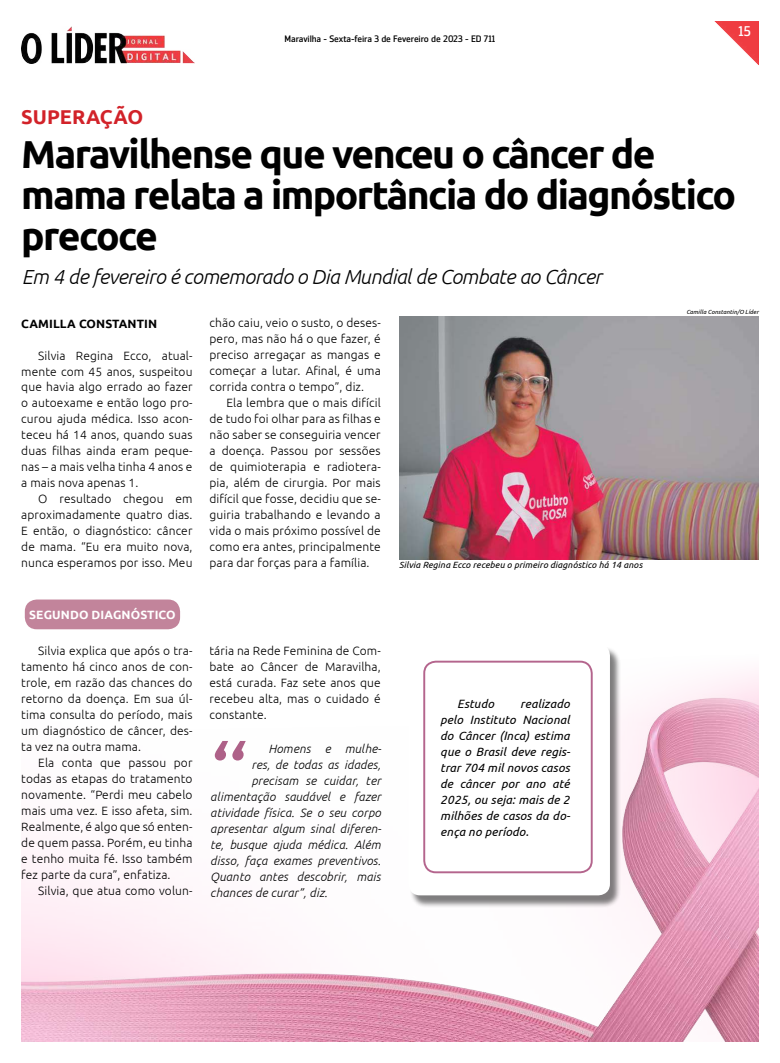
<style>
.page{position:relative;width:780px;height:1063px;background:#fff}
.page>*{position:absolute;margin:0;border:0;box-sizing:border-box;transform-origin:0 0}
.t1{font:italic 700 57.6px "Montserrat";color:#ae6188}
.t2{font:700 39px/41px "Ubuntu";letter-spacing:-.04em;color:#000}
.t3{font:italic 300 20.3px "Ubuntu";letter-spacing:-.02em;color:#000}
.t4{font:700 20px "Ubuntu";color:#d22229}
.t5{font:14px "Zemestro Std";color:#fff}
.t6{font:300 12px/16px "Ubuntu";letter-spacing:.01em;color:#000;text-align:justify}
.t7{font:italic 300 12px "Ubuntu";letter-spacing:.015em;color:#000}
.t8{font:italic 12px/16px "Ubuntu";letter-spacing:.01em;color:#000;text-align:justify}
.t9{font:700 12px "Ubuntu";letter-spacing:.01em;color:#fff}
.t10{font:700 12px "Ubuntu";letter-spacing:.01em;color:#000}
.t11{font:9.3px "Zemestro Std";letter-spacing:-.01em;color:#000}
.t12{font:italic 9px "Ubuntu";letter-spacing:.01em;color:#000}
.t13{font:italic 6px "Ubuntu";letter-spacing:.01em;color:#000}
</style>
<div class="page">
<img style="left:714px;top:21px;width:44px;height:44px">
<img style="left:22px;top:26px;width:172px;height:38px">
<img style="left:22px;top:672px;width:736px;height:370px">
<img style="left:399px;top:316px;width:359px;height:243px">
<div style="left:409px;top:646px;width:212px;height:262px;background:#000;opacity:.5"></div>
<div style="left:408px;top:644px;width:202px;height:251px;background:#fff;border-radius:12px"></div>
<div style="left:423px;top:661px;width:169px;height:212px;border:2px solid #b4658d;border-radius:12px"></div>
<div style="left:25px;top:600px;width:155px;height:29px;background:#c2849b;border-radius:12px"></div>
<p class="t11" style="left:284px;top:33px;width:212px">Maravilha - Sexta-feira 3 de Fevereiro de 2023 - ED 711</p>
<p class="t5" style="left:738px;top:23px;width:14px">15</p>
<h3 class="t4" style="left:21px;top:105px;width:123px">SUPERAÇÃO</h3>
<h2 class="t2" style="left:21px;top:133px;width:716px">Maravilhense que venceu o câncer de mama relata a importância do diagnóstico precoce</h2>
<h3 class="t3" style="left:22px;top:265px;width:581px">Em 4 de fevereiro é comemorado o Dia Mundial de Combate ao Câncer</h3>
<p class="t10" style="left:21px;top:316px;width:137px">CAMILLA CONSTANTIN</p>
<p class="t6" style="left:21px;top:347px;width:173px;text-indent:17px">Silvia Regina Ecco, atual&shy;mente com 45 anos, suspeitou que havia algo errado ao fazer o autoexame e então logo pro&shy;curou ajuda médica. Isso acon&shy;teceu há 14 anos, quando suas duas filhas ainda eram peque&shy;nas – a mais velha tinha 4 anos e a mais nova apenas 1.</p>
<p class="t6" style="left:21px;top:491px;width:173px;text-indent:17px">O resultado chegou em aproximadamente quatro dias.<br>E então, o diagnóstico: câncer de mama. “Eu era muito nova, nunca esperamos por isso. Meu</p>
<p class="t13" style="left:686px;top:308px;width:74px">Camilla Constantin/O Líder</p>
<p class="t6" style="left:209px;top:315px;width:173px">chão caiu, veio o susto, o deses&shy;pero, mas não há o que fazer, é preciso arregaçar as mangas e começar a lutar. Afinal, é uma corrida contra o tempo”, diz.</p>
<p class="t6" style="left:209px;top:395px;width:173px;text-indent:17px">Ela lembra que o mais difícil de tudo foi olhar para as filhas e não saber se conseguiria vencer a doença. Passou por sessões de quimioterapia e radiotera&shy;pia, além de cirurgia. Por mais difícil que fosse, decidiu que se&shy;guiria trabalhando e levando a vida o mais próximo possível de como era antes, principalmente para dar forças para a família.</p>
<p class="t12" style="left:399px;top:559px;width:245px">Silvia Regina Ecco recebeu o primeiro diagnóstico há 14 anos</p>
<p class="t9" style="left:29px;top:607px;width:148px">SEGUNDO DIAGNÓSTICO</p>
<p class="t6" style="left:21px;top:642px;width:173px;text-indent:17px">Silvia explica que após o tra&shy;tamento há cinco anos de con&shy;trole, em razão das chances do retorno da doença. Em sua úl&shy;tima consulta do período, mais um diagnóstico de câncer, des&shy;ta vez na outra mama.</p>
<p class="t6" style="left:21px;top:754px;width:173px;text-indent:17px">Ela conta que passou por todas as etapas do tratamento novamente. “Perdi meu cabelo mais uma vez. E isso afeta, sim.<br>Realmente, é algo que só enten&shy;de quem passa. Porém, eu tinha e tenho muita fé. Isso também fez parte da cura”, enfatiza.</p>
<p class="t6" style="left:38px;top:882px;width:156px">Silvia, que atua como volun-</p>
<p class="t6" style="left:209px;top:642px;width:173px">tária na Rede Feminina de Com&shy;bate ao Câncer de Maravilha, está curada. Faz sete anos que recebeu alta, mas o cuidado é constante.</p>
<h1 class="t1" style="left:210px;top:722px;width:34px">‘‘</h1>
<p class="t7" style="left:268px;top:741px;width:114px">Homens e mulhe-</p>
<p class="t7" style="left:251px;top:757px;width:131px">res, de todas as idades,</p>
<p class="t7" style="left:251px;top:773px;width:131px">precisam se cuidar, ter</p>
<p class="t7" style="left:210px;top:789px;width:172px">alimentação saudável e fazer</p>
<p class="t7" style="left:210px;top:805px;width:172px">atividade física. Se o seu corpo</p>
<p class="t7" style="left:210px;top:821px;width:172px">apresentar algum sinal diferen-</p>
<p class="t7" style="left:210px;top:837px;width:172px">te, busque ajuda médica. Além</p>
<p class="t7" style="left:210px;top:853px;width:172px">disso, faça exames preventivos.</p>
<p class="t7" style="left:210px;top:869px;width:172px">Quanto antes descobrir, mais</p>
<p class="t7" style="left:210px;top:885px;width:119px">chances de curar”, diz.</p>
<p class="t8" style="left:440px;top:695px;width:132px;text-indent:80px">realizado pelo Instituto Nacional do Câncer (Inca) estima que o Brasil deve regis&shy;trar 704 mil novos casos de câncer por ano até 2025, ou seja: mais de 2 milhões de casos da do&shy;ença no período.</p>
<p class="t8" style="left:457px;top:695px;width:38px">Estudo</p>
</div>
